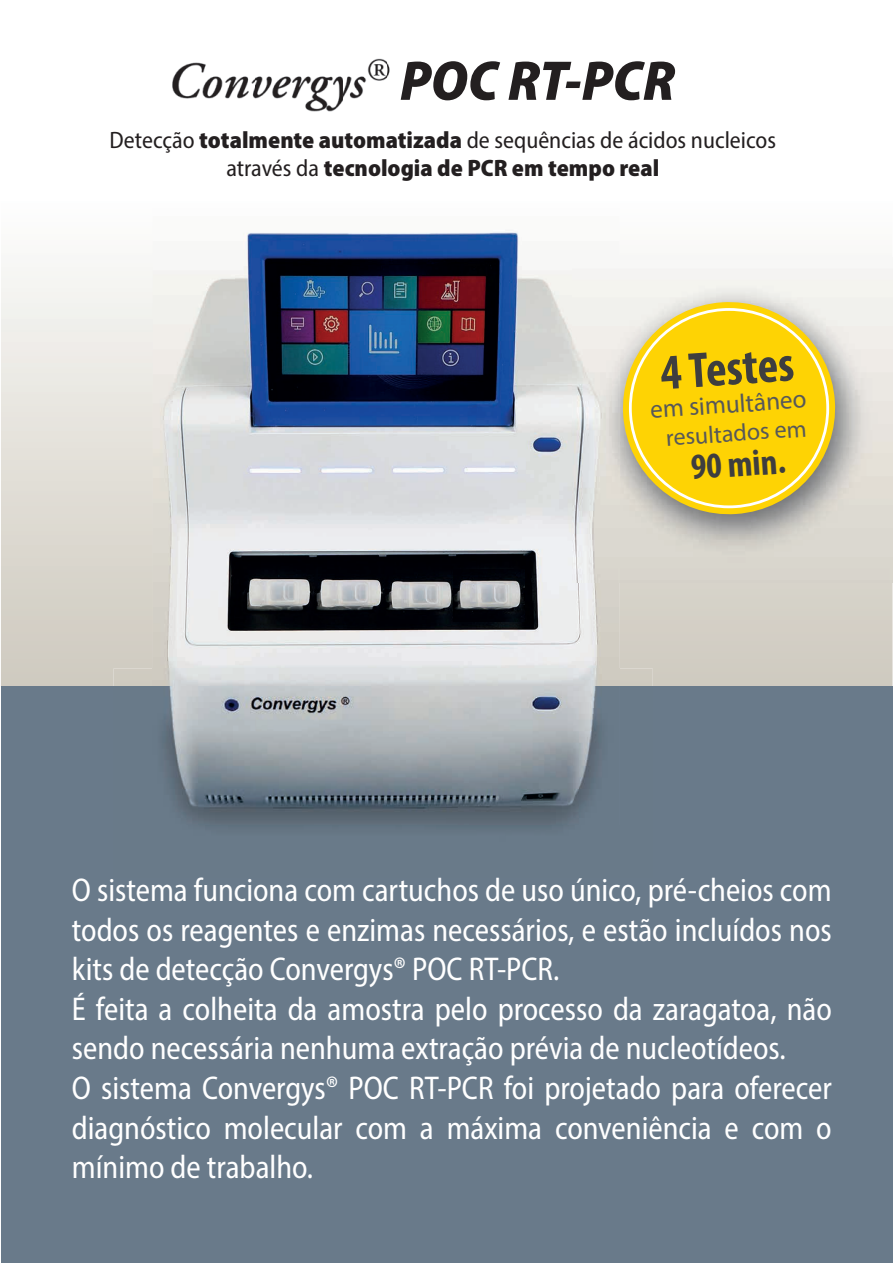
<style>
.page{position:relative;width:893px;height:1263px;background:#fff}
.page>*{position:absolute;margin:0;border:0;box-sizing:border-box;transform-origin:0 0}
.t1{font:italic 900 semi-condensed 56.4px "Myriad Pro";color:#231f20}
.t2{font:700 condensed 50.1px "Myriad Pro";color:#3e3e3f}
.t3{font:700 condensed 36.45px "Myriad Pro";color:#3e3e3f}
.t4{font:semi-condensed 33px/39.6px "Myriad Pro";color:#fff;scale:.94 1}
.t5{font:25.65px "Myriad Pro";color:#57585a}
.t6{font:24px "Myriad Pro";color:#57585a}
.t7{font:900 semi-condensed 23.85px/28.5px "Myriad Pro";color:#231f20;text-align:center}
.s1{font-weight:400}
</style>
<div class="page">
<svg style="left:1px;top:267px;width:891px;height:419px;background:#dddad2"></svg>
<div style="left:1px;top:686px;width:891px;height:577px;background:#697a8a"></div>
<img style="left:172px;top:62px;width:193px;height:49px">
<img style="left:365px;top:58px;width:25px;height:25px">
<img style="left:113px;top:669px;width:540px;height:159px">
<img style="left:153px;top:232px;width:466px;height:592px">
<img style="left:454px;top:569px;width:71px;height:53px">
<img style="left:572px;top:258px;width:321px;height:324px">
<svg style="left:619px;top:298px;width:220px;height:220px;background:#d0ccb6"></svg>
<svg style="left:627px;top:306px;width:204px;height:204px;background:#f4d22e"></svg>
<h1 class="t1" style="left:400px;top:44px;width:277px">POC RT-PCR</h1>
<p class="t7" style="left:110px;top:125px;width:668px"><span class="s1">Detecção</span> totalmente automatizada <span class="s1">de sequências de ácidos nucleicos através da</span> tecnologia de PCR em tempo real</p>
<h2 class="t2" style="left:658px;top:342px;width:135px;rotate:-4deg">4 Testes</h2>
<p class="t6" style="left:665px;top:423px;width:142px;rotate:-4deg">resultados em</p>
<p class="t3" style="left:689px;top:444px;width:97px;rotate:-4deg">90 min.</p>
<p class="t5" style="left:649px;top:394px;width:158px;rotate:-4deg">em simultâneo</p>
<p class="t4" style="left:72px;top:870px;width:810px">O sistema funciona com cartuchos de uso único, pré-cheios com todos os reagentes e enzimas necessários, e estão incluídos nos kits de detecção Convergys® POC RT-PCR.<br>É feita a colheita da amostra pelo processo da zaragatoa, não sendo necessária nenhuma extração prévia de nucleotídeos.<br>O sistema Convergys® POC RT-PCR foi projetado para oferecer diagnóstico molecular com a máxima conveniência e com o mínimo de trabalho.</p>
</div>
